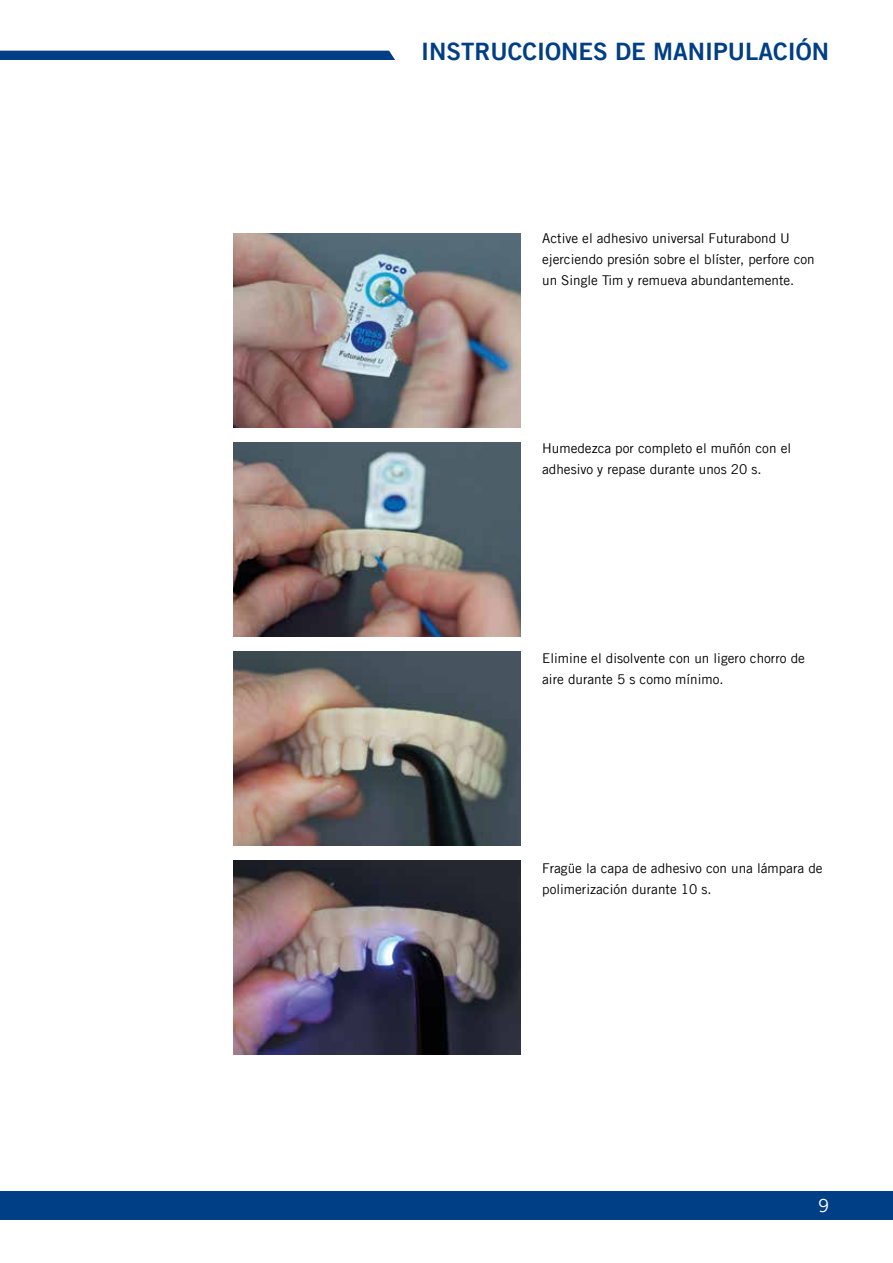
<style>
.page{position:relative;width:893px;height:1263px;background:#fff}
.page>*{position:absolute;margin:0;border:0;box-sizing:border-box;transform-origin:0 0}
.t1{font:24px "Trade Gothic LT Com Bd 2";color:#003f85}
.t2{font:18px "Trade Gothic LT Com";color:#fff}
.t3{font:13.5px/21px "Trade Gothic LT Com";color:#000}
</style>
<div class="page">
<div style="left:0;top:1191px;width:893px;height:28px;background:#003f85"></div>
<div style="left:0;top:51px;width:395px;height:9px;background:#003f85"></div>
<img style="left:234px;top:234px;width:287px;height:194px">
<img style="left:234px;top:443px;width:287px;height:194px">
<img style="left:234px;top:651px;width:287px;height:194px">
<img style="left:234px;top:860px;width:287px;height:194px">
<h1 class="t1" style="left:421px;top:37px;width:409px">INSTRUCCIONES DE MANIPULACIÓN</h1>
<p class="t3" style="left:542px;top:228px;width:274px">Active el adhesivo universal Futurabond U ejerciendo presión sobre el blíster, perfore con un Single Tim y remueva abundantemente.</p>
<p class="t3" style="left:542px;top:438px;width:250px">Humedezca por completo el muñón con el adhesivo y repase durante unos 20 s.</p>
<p class="t3" style="left:542px;top:648px;width:264px">Elimine el disolvente con un ligero chorro de aire durante 5 s como mínimo.</p>
<p class="t3" style="left:542px;top:858px;width:282px">Fragüe la capa de adhesivo con una lámpara de polimerización durante 10 s.</p>
<h2 class="t2" style="left:818px;top:1195px;width:12px">9</h2>
</div>
